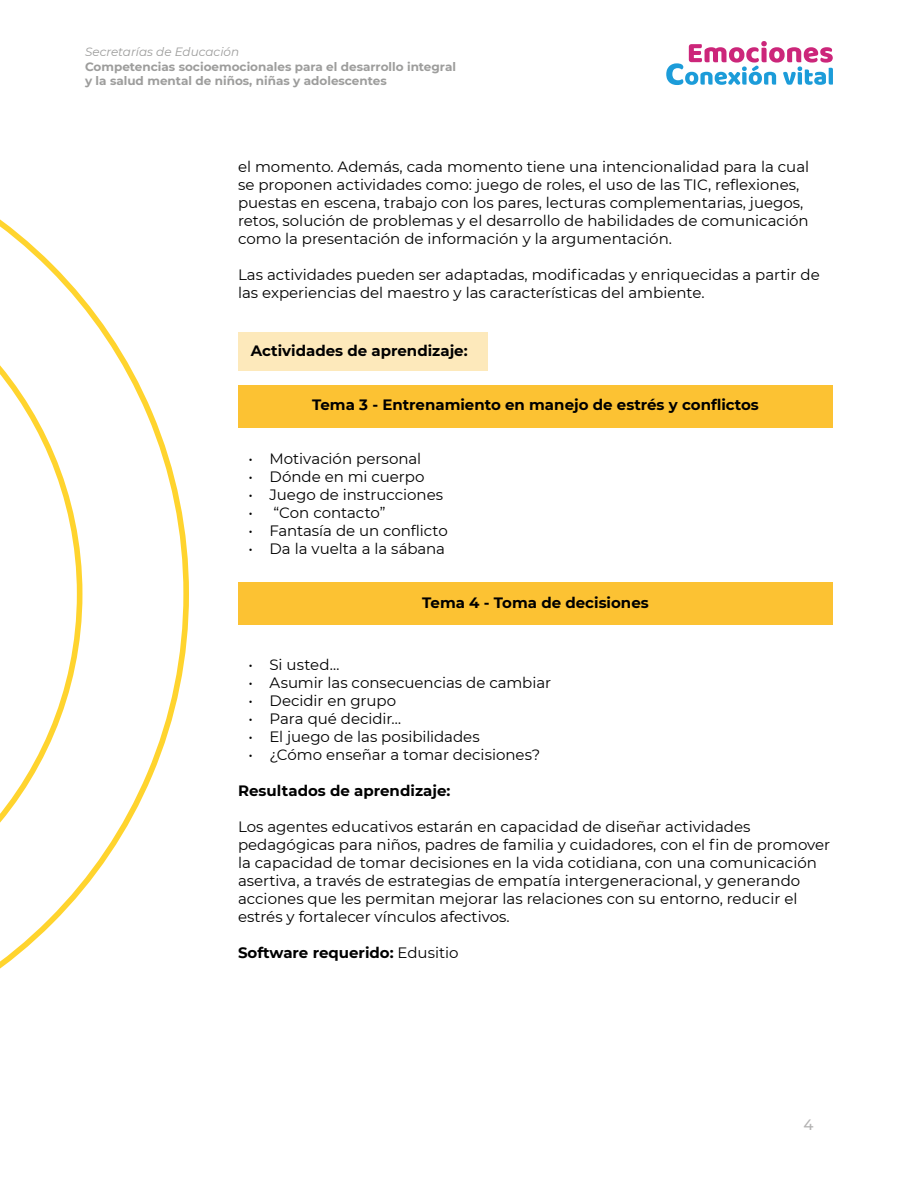
<style>
.page{position:relative;width:918px;height:1188px;background:#fff}
.page>*{position:absolute;margin:0;border:0;box-sizing:border-box;transform-origin:0 0}
.Cuerpo{font:15px/18px "Montserrat";color:#000}
.Listado{font:15px "Montserrat";color:#000}
.Cuerpo-2{font:700 15px "Montserrat";color:#000}
.Subtitulo{font:700 15px "Montserrat";color:#000}
.t1{font:500 15px "Montserrat";color:#b3b2b2}
.t2{font:700 12px/14.4px "Montserrat";color:#9d9d9c}
.t3{font:italic 12px "Montserrat";color:#9d9d9c}
.s1{font-weight:400}
</style>
<div class="page">
<svg style="left:666px;top:41px;width:167px;height:44px"></svg>
<svg style="left:0;top:219px;width:189px;height:750px"></svg>
<div style="left:238px;top:386px;width:595px;height:42px;background:#fcc233"></div>
<div style="left:238px;top:582px;width:595px;height:43px;background:#fcc233"></div>
<div style="left:238px;top:332px;width:249px;height:39px;background:#fde9bb"></div>
<p class="t3" style="left:85px;top:44px;width:156px">Secretarías de Educación</p>
<p class="t2" style="left:85px;top:59px;width:373px">Competencias socioemocionales para el desarrollo integral y la salud mental de niños, niñas y adolescentes</p>
<p class="Cuerpo" style="left:238px;top:157px;width:573px">el momento. Además, cada momento tiene una intencionalidad para la cual se proponen actividades como: juego de roles, el uso de las TIC, reflexiones, puestas en escena, trabajo con los pares, lecturas complementarias, juegos, retos, solución de problemas y el desarrollo de habilidades de comunicación como la presentación de información y la argumentación.</p>
<p class="Cuerpo" style="left:238px;top:265px;width:583px">Las actividades pueden ser adaptadas, modificadas y enriquecidas a partir de las experiencias del maestro y las características del ambiente.</p>
<h2 class="Subtitulo" style="left:251px;top:340px;width:218px">Actividades de aprendizaje:</h2>
<p class="Cuerpo-2" style="left:312px;top:394px;width:448px">Tema 3 - Entrenamiento en manejo de estrés y conflictos</p>
<p class="Listado" style="left:249px;top:448px;width:174px">• Motivación personal</p>
<p class="Listado" style="left:249px;top:466px;width:177px">• Dónde en mi cuerpo</p>
<p class="Listado" style="left:249px;top:484px;width:196px">• Juego de instrucciones</p>
<p class="Listado" style="left:249px;top:502px;width:139px">• “Con contacto”</p>
<p class="Listado" style="left:249px;top:520px;width:201px">• Fantasía de un conflicto</p>
<p class="Listado" style="left:249px;top:538px;width:198px">• Da la vuelta a la sábana</p>
<p class="Cuerpo-2" style="left:422px;top:592px;width:228px">Tema 4 - Toma de decisiones</p>
<p class="Listado" style="left:249px;top:655px;width:92px">• Si usted…</p>
<p class="Listado" style="left:249px;top:673px;width:304px">• Asumir las consecuencias de cambiar</p>
<p class="Listado" style="left:249px;top:691px;width:149px">• Decidir en grupo</p>
<p class="Listado" style="left:249px;top:709px;width:154px">• Para qué decidir…</p>
<p class="Listado" style="left:249px;top:727px;width:233px">• El juego de las posibilidades</p>
<p class="Listado" style="left:249px;top:745px;width:293px">• ¿Cómo enseñar a tomar decisiones?</p>
<h2 class="Subtitulo" style="left:238px;top:780px;width:214px">Resultados de aprendizaje:</h2>
<p class="Cuerpo" style="left:238px;top:817px;width:594px">Los agentes educativos estarán en capacidad de diseñar actividades pedagógicas para niños, padres de familia y cuidadores, con el fin de promover la capacidad de tomar decisiones en la vida cotidiana, con una comunicación asertiva, a través de estrategias de empatía intergeneracional, y generando acciones que les permitan mejorar las relaciones con su entorno, reducir el estrés y fortalecer vínculos afectivos.</p>
<p class="Cuerpo-2" style="left:238px;top:942px;width:222px">Software requerido: <span class="s1">Edusitio</span></p>
<p class="t1" style="left:804px;top:1114px;width:12px">4</p>
</div>
